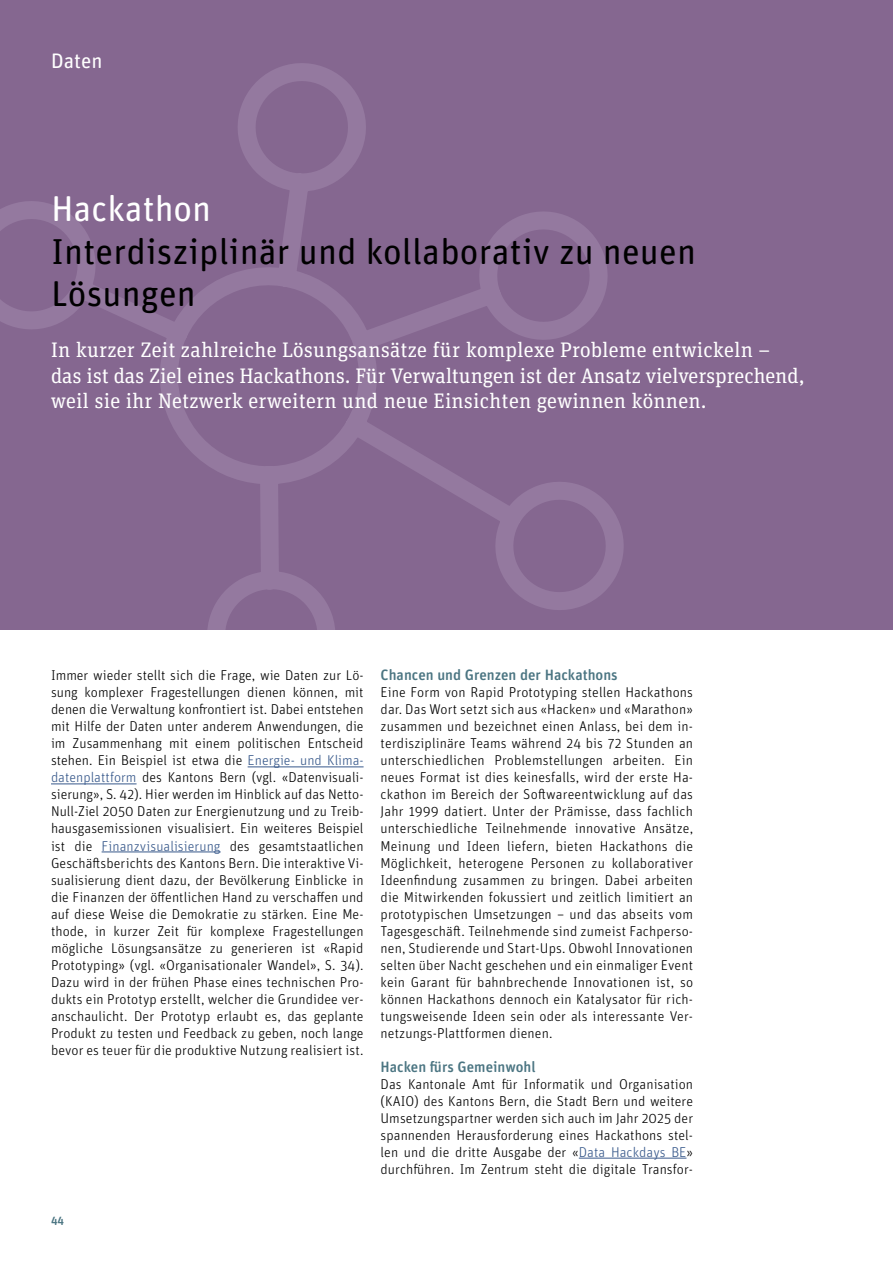
<style>
.page{position:relative;width:893px;height:1263px;background:#fff}
.page>*{position:absolute;margin:0;border:0;box-sizing:border-box;transform-origin:0 0}
.Headline_Innenseite_schwarz{font:36px "Unit Rounded Pro";letter-spacing:.005em;color:#000}
.Headline_Innenseite_weiss{font:36px "Unit Rounded Pro";color:#fff}
.Leadtext{font:21px/25.5px "Unit Slab Pro";letter-spacing:.01em;color:#fff}
.Spitzmarke_ej{font:21px "Unit Rounded Pro";color:#fff}
.Untertitel_2{font:500 15px "Unit Rounded Pro";color:#4b7582}
.Fliesstext_Blocksatz{font:300 14.25px/17px "Unit Rounded Pro";letter-spacing:.005em;color:#000;text-align:justify}
.t1{font:500 12px "Unit Rounded Pro";color:#4b7582}
.s1{color:#38598b}
</style>
<div class="page">
<div style="left:0;top:0;width:893px;height:629px;background:#856790"></div>
<svg style="left:0;top:63px;width:622px;height:566px"></svg>
<hr style="left:248px;top:766px;width:116px;height:1px;background:#38598b">
<hr style="left:51px;top:783px;width:86px;height:1px;background:#38598b">
<hr style="left:102px;top:851px;width:119px;height:1px;background:#38598b">
<hr style="left:579px;top:1158px;width:107px;height:1px;background:#38598b">
<p class="Spitzmarke_ej" style="left:51px;top:46px;width:53px">Daten</p>
<p class="Headline_Innenseite_weiss" style="left:51px;top:184px;width:162px">Hackathon</p>
<p class="Headline_Innenseite_schwarz" style="left:51px;top:226px;width:646px">Interdisziplinär und kollaborativ zu neuen</p>
<p class="Headline_Innenseite_schwarz" style="left:51px;top:269px;width:146px">Lösungen</p>
<p class="Leadtext" style="left:51px;top:336px;width:755px">In kurzer Zeit zahlreiche Lösungsansätze für komplexe Probleme entwickeln – das ist das Ziel eines Hackathons. Für Verwaltungen ist der Ansatz vielversprechend, weil sie ihr Netzwerk erweitern und neue Einsichten gewinnen können.</p>
<p class="Fliesstext_Blocksatz" style="left:51px;top:667px;width:314px">Immer wieder stellt sich die Frage, wie Daten zur Lö&shy;sung komplexer Fragestellungen dienen können, mit denen die Verwaltung konfrontiert ist. Dabei entstehen mit Hilfe der Daten unter anderem Anwendungen, die im Zusammenhang mit einem politischen Entscheid stehen. Ein Beispiel ist etwa die <span class="s1">Energie- und Klima&shy;datenplattform</span> des Kantons Bern (vgl. «Datenvisuali&shy;sierung», S. 42). Hier werden im Hinblick auf das Netto-Null-Ziel 2050 Daten zur Energienutzung und zu Treib&shy;hausgasemissionen visualisiert. Ein weiteres Beispiel ist die <span class="s1">Finanzvisualisierung</span> des gesamtstaatlichen Geschäftsberichts des Kantons Bern. Die interaktive Vi&shy;sualisierung dient dazu, der Bevölkerung Einblicke in die Finanzen der öffentlichen Hand zu verschaffen und auf diese Weise die Demokratie zu stärken. Eine Me&shy;thode, in kurzer Zeit für komplexe Fragestellungen mögliche Lösungsansätze zu generieren ist «Rapid Prototyping» (vgl. «Organisationaler Wandel», S. 34).<br>Dazu wird in der frühen Phase eines technischen Pro&shy;dukts ein Prototyp erstellt, welcher die Grundidee ver&shy;anschaulicht. Der Prototyp erlaubt es, das geplante Produkt zu testen und Feedback zu geben, noch lange bevor es teuer für die produktive Nutzung realisiert ist.</p>
<p class="Untertitel_2" style="left:381px;top:665px;width:239px">Chancen und Grenzen der Hackathons</p>
<p class="Fliesstext_Blocksatz" style="left:381px;top:684px;width:314px">Eine Form von Rapid Prototyping stellen Hackathons dar. Das Wort setzt sich aus «Hacken» und «Marathon» zusammen und bezeichnet einen Anlass, bei dem in&shy;terdisziplinäre Teams während 24 bis 72 Stunden an unterschiedlichen Problemstellungen arbeiten. Ein neues Format ist dies keinesfalls, wird der erste Ha&shy;ckathon im Bereich der Softwareentwicklung auf das Jahr 1999 datiert. Unter der Prämisse, dass fachlich unterschiedliche Teilnehmende innovative Ansätze, Meinung und Ideen liefern, bieten Hackathons die Möglichkeit, heterogene Personen zu kollaborativer Ideenfindung zusammen zu bringen. Dabei arbeiten die Mitwirkenden fokussiert und zeitlich limitiert an prototypischen Umsetzungen – und das abseits vom Tagesgeschäft. Teilnehmende sind zumeist Fachperso&shy;nen, Studierende und Start-Ups. Obwohl Innovationen selten über Nacht geschehen und ein einmaliger Event kein Garant für bahnbrechende Innovationen ist, so können Hackathons dennoch ein Katalysator für rich&shy;tungsweisende Ideen sein oder als interessante Ver&shy;netzungs-Plattformen dienen.</p>
<p class="Untertitel_2" style="left:381px;top:1056px;width:157px">Hacken fürs Gemeinwohl</p>
<p class="Fliesstext_Blocksatz" style="left:381px;top:1075px;width:314px">Das Kantonale Amt für Informatik und Organisation (KAIO) des Kantons Bern, die Stadt Bern und weitere Umsetzungspartner werden sich auch im Jahr 2025 der spannenden Herausforderung eines Hackathons stel&shy;len und die dritte Ausgabe der «<span class="s1">Data Hackdays BE</span>» durchführen. Im Zentrum steht die digitale Transfor-</p>
<p class="t1" style="left:51px;top:1212px;width:15px">44</p>
</div>
